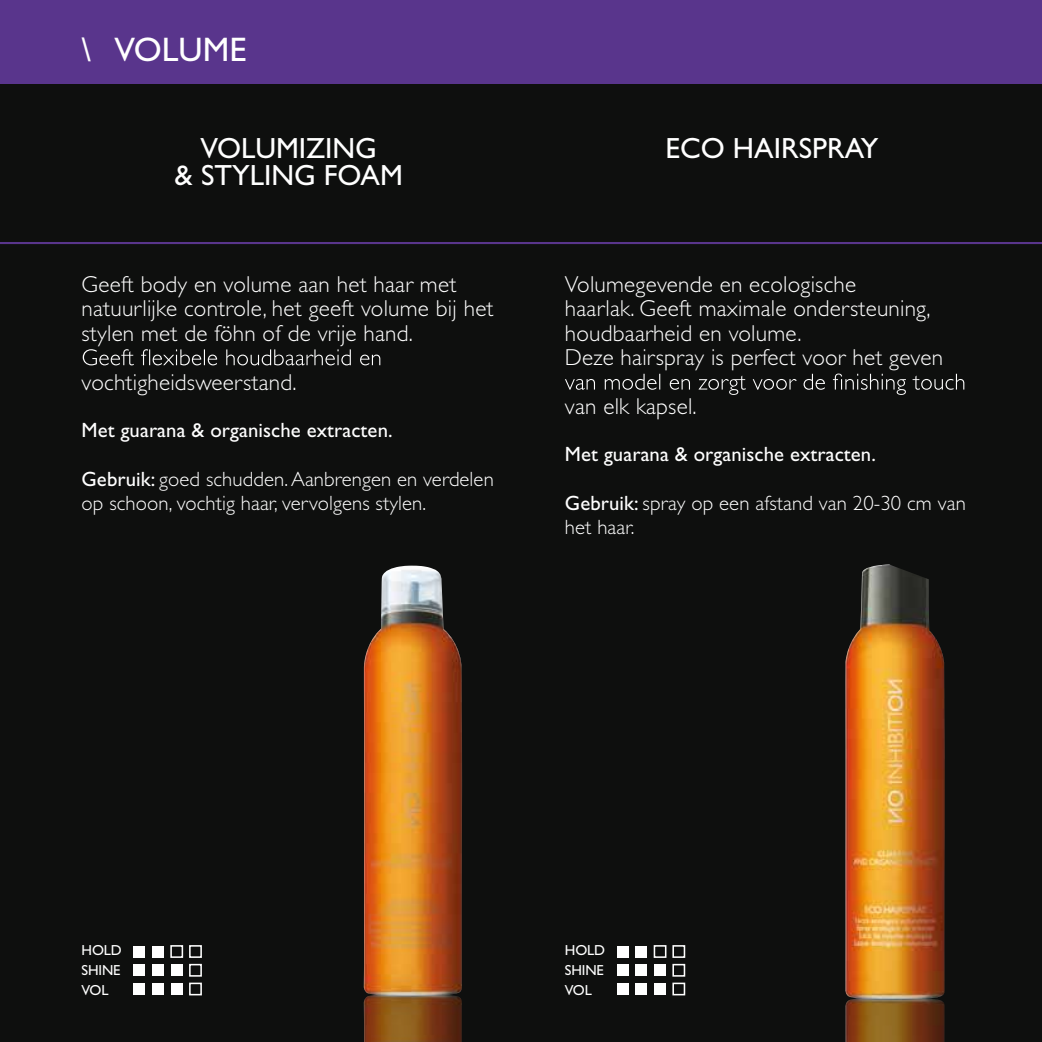
<style>
.page{position:relative;width:1042px;height:1042px;background:#0e0f0e}
.page>*{position:absolute;margin:0;border:0;box-sizing:border-box;transform-origin:0 0}
.t1{font:34.12px "Gill Sans Std";color:#fff}
.t2{font:29.22px/26.8px "Gill Sans Std";color:#fff;text-align:center}
.t3{font:300 23.1px/24.3px "Gill Sans Std";letter-spacing:.01em;color:#fff}
.t4{font:300 20.65px/24.3px "Gill Sans Std";letter-spacing:.005em;color:#fff}
.t5{font:20.65px "Gill Sans Std";letter-spacing:.005em;color:#fff}
.t6{font:14.53px/20.1px "Gill Sans Std";letter-spacing:-.01em;color:#fff;text-align:justify}
.s1{font-weight:400}
</style>
<div class="page">
<div style="left:0;top:0;width:1042px;height:83px;background:#59358c"></div>
<hr style="left:0;top:242px;width:1042px;height:2px;background:#59358c">
<svg style="left:83px;top:349px;width:297px;height:16px"></svg>
<div style="left:134px;top:946px;width:11px;height:11px;background:#fff"></div>
<div style="left:134px;top:964px;width:11px;height:12px;background:#fff"></div>
<div style="left:134px;top:983px;width:11px;height:11px;background:#fff"></div>
<div style="left:152px;top:946px;width:12px;height:11px;background:#fff"></div>
<div style="left:152px;top:964px;width:12px;height:12px;background:#fff"></div>
<div style="left:152px;top:983px;width:12px;height:11px;background:#fff"></div>
<div style="left:170px;top:945px;width:13px;height:13px;border:2px solid #fff"></div>
<div style="left:171px;top:964px;width:11px;height:12px;background:#fff"></div>
<div style="left:171px;top:983px;width:11px;height:11px;background:#fff"></div>
<div style="left:189px;top:945px;width:13px;height:13px;border:2px solid #fff"></div>
<div style="left:189px;top:964px;width:13px;height:12px;border:2px solid #fff"></div>
<div style="left:189px;top:982px;width:13px;height:13px;border:2px solid #fff"></div>
<img style="left:364px;top:996px;width:98px;height:46px">
<img style="left:364px;top:566px;width:98px;height:430px">
<img style="left:845px;top:1000px;width:99px;height:42px">
<img style="left:845px;top:564px;width:100px;height:436px">
<svg style="left:565px;top:373px;width:399px;height:22px"></svg>
<div style="left:617px;top:946px;width:11px;height:11px;background:#fff"></div>
<div style="left:617px;top:964px;width:11px;height:12px;background:#fff"></div>
<div style="left:617px;top:983px;width:11px;height:11px;background:#fff"></div>
<div style="left:636px;top:946px;width:11px;height:11px;background:#fff"></div>
<div style="left:636px;top:964px;width:11px;height:12px;background:#fff"></div>
<div style="left:636px;top:983px;width:11px;height:11px;background:#fff"></div>
<div style="left:654px;top:945px;width:12px;height:13px;border:2px solid #fff"></div>
<div style="left:654px;top:964px;width:12px;height:12px;background:#fff"></div>
<div style="left:654px;top:983px;width:12px;height:11px;background:#fff"></div>
<div style="left:672px;top:945px;width:13px;height:13px;border:2px solid #fff"></div>
<div style="left:672px;top:964px;width:13px;height:12px;border:2px solid #fff"></div>
<div style="left:672px;top:982px;width:13px;height:13px;border:2px solid #fff"></div>
<h1 class="t1" style="left:82px;top:30px;width:166px">\ VOLUME</h1>
<p class="t2" style="left:175px;top:135px;width:230px">VOLUMIZING<br>&amp; STYLING FOAM</p>
<p class="t3" style="left:82px;top:272px;width:413px">Geeft body en volume aan het haar met natuurlijke controle, het geeft volume bij het stylen met de föhn of de vrije hand.</p>
<p class="t3" style="left:82px;top:370px;width:216px">vochtigheidsweerstand.</p>
<p class="t5" style="left:82px;top:418px;width:312px">Met guarana &amp; organische extracten.</p>
<p class="t4" style="left:82px;top:467px;width:414px"><span class="s1">Gebruik:</span> goed schudden.Aanbrengen en verdelen op schoon, vochtig haar, vervolgens stylen.</p>
<p class="t2" style="left:665px;top:135px;width:215px">ECO HAIRSPRAY</p>
<p class="t3" style="left:565px;top:272px;width:380px">Volumegevende en ecologische<br>haarlak. Geeft maximale ondersteuning, houdbaarheid en volume.<br>Deze hairspray is perfect voor het geven</p>
<p class="t3" style="left:565px;top:394px;width:133px">van elk kapsel.</p>
<p class="t5" style="left:565px;top:442px;width:312px">Met guarana &amp; organische extracten.</p>
<p class="t4" style="left:565px;top:491px;width:402px"><span class="s1">Gebruik:</span> spray op een afstand van 20-30 cm van het haar.</p>
<p class="t6" style="left:82px;top:940px;width:42px">HOLD SHINE VOL</p>
<p class="t6" style="left:565px;top:940px;width:42px">HOLD SHINE VOL</p>
</div>
